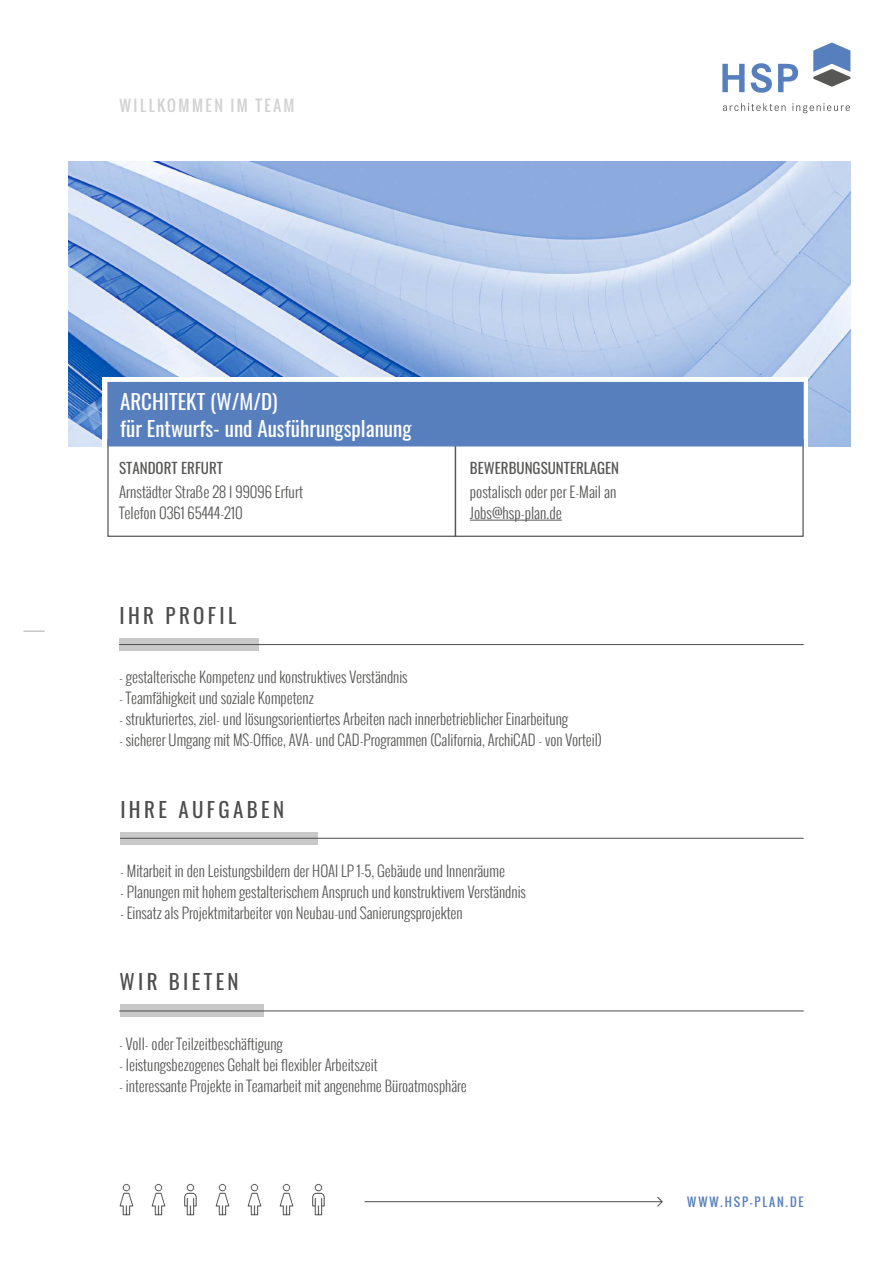
<style>
.page{position:relative;width:893px;height:1263px;background:#fff}
.page>*{position:absolute;margin:0;border:0;box-sizing:border-box;transform-origin:0 0}
.t1{font:21px/27px "Oswald";color:#fff}
.t2{font:21px "Oswald";letter-spacing:.16em;color:#4d4d4d}
.t3{font:15.3px "Oswald";letter-spacing:.16em;color:#d2d2d2}
.t4{font:300 15px/21px "Oswald";color:#575756}
.t5{font:15px "Oswald";color:#575756}
.t6{font:12px "Oswald";letter-spacing:.16em;color:#587fbd}
</style>
<div class="page">
<img style="left:68px;top:162px;width:783px;height:284px">
<hr style="left:365px;top:1201px;width:297px;height:1px;background:#4d4d4d">
<svg style="left:656px;top:1196px;width:7px;height:11px"></svg>
<img style="left:119px;top:1183px;width:206px;height:32px">
<div style="left:102px;top:377px;width:706px;height:100px;background:#fff"></div>
<svg style="left:107px;top:447px;width:697px;height:90px"></svg>
<div style="left:107px;top:381px;width:697px;height:66px;background:#587fbd"></div>
<div style="left:121px;top:832px;width:197px;height:12px;background:#c9c9c9"></div>
<hr style="left:120px;top:838px;width:684px;height:1px;background:#4d4d4d">
<div style="left:120px;top:638px;width:139px;height:13px;background:#c9c9c9"></div>
<hr style="left:119px;top:644px;width:685px;height:1px;background:#4d4d4d">
<div style="left:120px;top:1005px;width:144px;height:12px;background:#c9c9c9"></div>
<hr style="left:119px;top:1010px;width:685px;height:1px;background:#4d4d4d">
<hr style="left:470px;top:520px;width:92px;height:1px;background:#575756">
<svg style="left:813px;top:43px;width:37px;height:44px"></svg>
<svg style="left:722px;top:64px;width:23px;height:28px"></svg>
<svg style="left:751px;top:63px;width:21px;height:30px"></svg>
<svg style="left:778px;top:64px;width:20px;height:28px"></svg>
<svg style="left:723px;top:103px;width:63px;height:8px"></svg>
<svg style="left:792px;top:103px;width:58px;height:10px"></svg>
<svg style="left:23px;top:631px;width:22px;height:1px"></svg>
<p class="t3" style="left:120px;top:94px;width:177px">WILLKOMMEN IM TEAM</p>
<h1 class="t1" style="left:120px;top:386px;width:293px">ARCHITEKT (W/M/D)<br>für Entwurfs- und Ausführungsplanung</h1>
<p class="t5" style="left:119px;top:455px;width:105px">STANDORT ERFURT</p>
<p class="t5" style="left:470px;top:455px;width:151px">BEWERBUNGSUNTERLAGEN</p>
<p class="t4" style="left:119px;top:481px;width:185px">Arnstädter Straße 28 I 99096 Erfurt<br>Telefon 0361 65444-210</p>
<p class="t4" style="left:470px;top:481px;width:148px">postalisch oder per E-Mail an<br>Jobs@hsp-plan.de</p>
<h1 class="t2" style="left:119px;top:597px;width:118px">IHR PROFIL</h1>
<p class="t4" style="left:119px;top:666px;width:290px">- gestalterische Kompetenz und konstruktives Verständnis</p>
<p class="t4" style="left:119px;top:687px;width:196px">- Teamfähigkeit und soziale Kompetenz</p>
<p class="t4" style="left:119px;top:708px;width:451px">- strukturiertes, ziel- und lösungsorientiertes Arbeiten nach innerbetrieblicher Einarbeitung</p>
<p class="t4" style="left:119px;top:729px;width:484px">- sicherer Umgang mit MS-Office, AVA- und CAD-Programmen (California, ArchiCAD - von Vorteil)</p>
<h1 class="t2" style="left:120px;top:790px;width:165px">IHRE AUFGABEN</h1>
<p class="t4" style="left:120px;top:860px;width:387px">- Mitarbeit in den Leistungsbildern der HOAI LP 1-5, Gebäude und Innenräume</p>
<p class="t4" style="left:120px;top:881px;width:407px">- Planungen mit hohem gestalterischem Anspruch und konstruktivem Verständnis</p>
<p class="t4" style="left:120px;top:902px;width:344px">- Einsatz als Projektmitarbeiter von Neubau-und Sanierungsprojekten</p>
<h1 class="t2" style="left:119px;top:963px;width:121px">WIR BIETEN</h1>
<p class="t4" style="left:119px;top:1033px;width:165px">- Voll- oder Teilzeitbeschäftigung</p>
<p class="t4" style="left:119px;top:1054px;width:260px">- leistungsbezogenes Gehalt bei flexibler Arbeitszeit</p>
<p class="t4" style="left:119px;top:1075px;width:349px">- interessante Projekte in Teamarbeit mit angenehme Büroatmosphäre</p>
<p class="t6" style="left:687px;top:1192px;width:118px">WWW.HSP-PLAN.DE</p>
</div>
